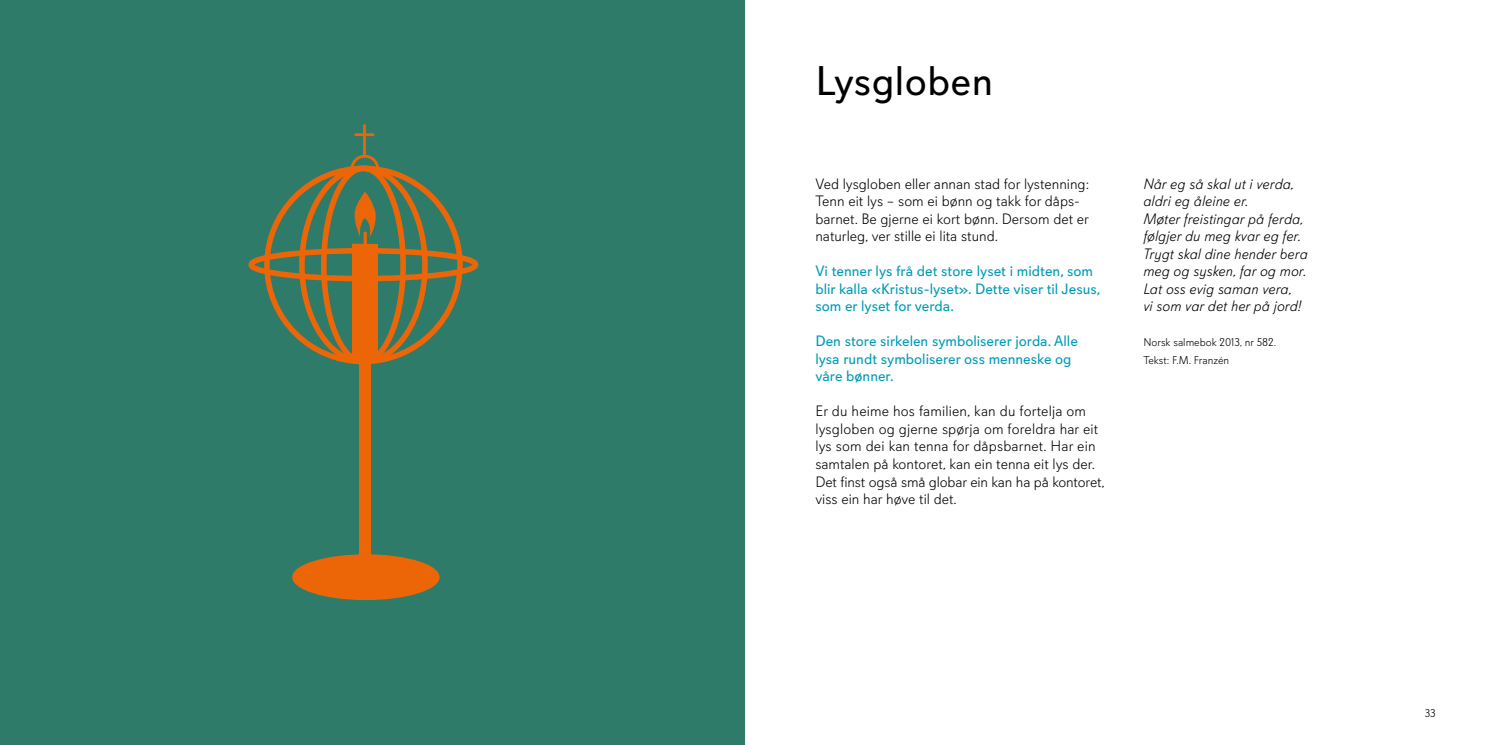
<style>
.page{position:relative;width:1489px;height:745px;background:#fff}
.page>*{position:absolute;margin:0;border:0;box-sizing:border-box;transform-origin:0 0}
.t1{font:41.25px "Davis Sans";letter-spacing:.01em;color:#000}
.t2{font:300 15px/17.5px "Davis Sans";color:#000}
.t3{font:15px/17.5px "Davis Sans";color:#009bb8}
.t4{font:italic 300 15px/17.5px "Davis Sans";color:#000}
.t5{font:300 11.25px/17.5px "Davis Sans";color:#000}
</style>
<div class="page">
<div style="left:0;top:0;width:744px;height:744px;background:#2e7b6a"></div>
<div style="left:292px;top:554px;width:147px;height:45px;background:#ec6608;border-radius:50%"></div>
<svg style="left:248px;top:155px;width:230px;height:209px"></svg>
<div style="left:360px;top:361px;width:11px;height:209px;background:#ec6608"></div>
<hr style="left:363px;top:124px;width:3px;height:33px;background:#ec6608">
<hr style="left:354px;top:133px;width:20px;height:3px;background:#ec6608">
<h1 class="t1" style="left:815px;top:57px;width:179px">Lysgloben</h1>
<p class="t2" style="left:815px;top:175px;width:275px">Ved lysgloben eller annan stad for lystenning:<br>Tenn eit lys – som ei bønn og takk for dåps&shy;barnet. Be gjerne ei kort bønn. Dersom det er naturleg, ver stille ei lita stund.</p>
<p class="t3" style="left:815px;top:262px;width:286px">Vi tenner lys frå det store lyset i midten, som blir kalla «Kristus-lyset». Dette viser til Jesus, som er lyset for verda.</p>
<p class="t3" style="left:815px;top:332px;width:264px">Den store sirkelen symboliserer jorda. Alle lysa rundt symboliserer oss menneske og våre bønner.</p>
<p class="t2" style="left:815px;top:402px;width:291px">Er du heime hos familien, kan du fortelja om lysgloben og gjerne spørja om foreldra har eit lys som dei kan tenna for dåpsbarnet. Har ein samtalen på kontoret, kan ein tenna eit lys der.<br>Det finst også små globar ein kan ha på kontoret, viss ein har høve til det.</p>
<p class="t4" style="left:1143px;top:175px;width:166px">Når eg så skal ut i verda, aldri eg åleine er.<br>Møter freistingar på ferda, følgjer du meg kvar eg fer.<br>Trygt skal dine hender bera meg og sysken, far og mor.<br>Lat oss evig saman vera,<br>vi som var det her på jord!</p>
<p class="t5" style="left:1143px;top:334px;width:134px">Norsk salmebok 2013, nr 582.<br>Tekst: F.M. Franzén</p>
<p class="t5" style="left:1424px;top:704px;width:13px">33</p>
</div>
